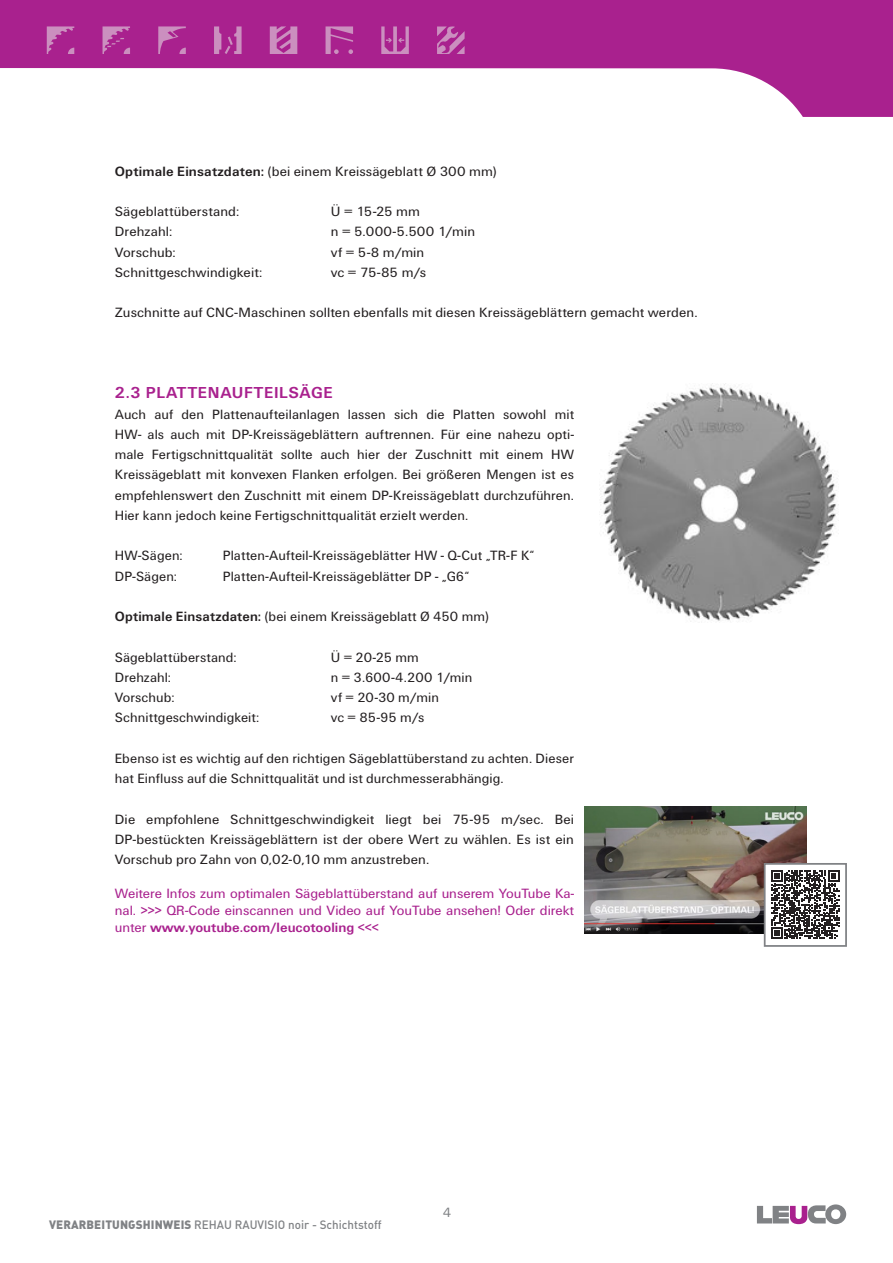
<style>
.page{position:relative;width:893px;height:1263px;background:#fff}
.page>*{position:absolute;margin:0;border:0;box-sizing:border-box;transform-origin:0 0}
.t1{font:700 16.5px "LEUCO UN";letter-spacing:.04em;color:#a9218e}
.t2{font:13.95px/20.2px "LEUCO UN";letter-spacing:.01em;color:#231f20;text-align:justify}
.t3{font:13.95px/16.8px "LEUCO UN";color:#a9218e;text-align:justify}
.t4{font:13.95px "LEUCO UN";color:#808285}
.t5{font:500 12px "DIN Pro";color:#808285}
.s1{font-weight:700}
.s2{font-weight:900}
</style>
<div class="page">
<svg style="left:0;top:0;width:893px;height:117px;fill:#a9218e"></svg>
<svg style="left:326px;top:26px;width:27px;height:28px"></svg>
<svg style="left:214px;top:26px;width:28px;height:28px"></svg>
<svg style="left:47px;top:26px;width:27px;height:28px"></svg>
<svg style="left:103px;top:26px;width:27px;height:28px"></svg>
<svg style="left:437px;top:26px;width:28px;height:28px"></svg>
<svg style="left:158px;top:26px;width:28px;height:28px"></svg>
<svg style="left:270px;top:26px;width:27px;height:28px"></svg>
<svg style="left:381px;top:26px;width:28px;height:28px"></svg>
<svg style="left:757px;top:1204px;width:89px;height:20px"></svg>
<img style="left:585px;top:807px;width:221px;height:126px">
<div style="left:765px;top:864px;width:81px;height:82px;background:#fff"></div>
<svg style="left:771px;top:870px;width:68px;height:69px"></svg>
<div style="left:764px;top:863px;width:83px;height:84px;border:2px solid #808285"></div>
<img style="left:600px;top:384px;width:239px;height:238px">
<p class="t2" style="left:115px;top:161px;width:383px"><span class="s1">Optimale Einsatzdaten:</span> (bei einem Kreissägeblatt Ø 300 mm)</p>
<p class="t2" style="left:115px;top:201px;width:126px">Sägeblattüberstand:</p>
<p class="t2" style="left:331px;top:201px;width:91px">Ü = 15-25 mm</p>
<p class="t2" style="left:115px;top:222px;width:59px">Drehzahl:</p>
<p class="t2" style="left:331px;top:222px;width:146px">n = 5.000-5.500 1/min</p>
<p class="t2" style="left:115px;top:242px;width:62px">Vorschub:</p>
<p class="t2" style="left:331px;top:242px;width:95px">vf = 5-8 m/min</p>
<p class="t2" style="left:115px;top:262px;width:149px">Schnittgeschwindigkeit:</p>
<p class="t2" style="left:331px;top:262px;width:97px">vc = 75-85 m/s</p>
<p class="t2" style="left:115px;top:303px;width:584px">Zuschnitte auf CNC-Maschinen sollten ebenfalls mit diesen Kreissägeblättern gemacht werden.</p>
<p class="t1" style="left:115px;top:384px;width:219px">2.3 PLATTENAUFTEILSÄGE</p>
<p class="t2" style="left:115px;top:404px;width:461px">Auch auf den Plattenaufteilanlagen lassen sich die Platten sowohl mit HW- als auch mit DP-Kreissägeblättern auftrennen. Für eine nahezu opti&shy;male Fertigschnittqualität sollte auch hier der Zuschnitt mit einem HW Kreissägeblatt mit konvexen Flanken erfolgen. Bei größeren Mengen ist es empfehlenswert den Zuschnitt mit einem DP-Kreissägeblatt durchzuführen.<br>Hier kann jedoch keine Fertigschnittqualität erzielt werden.</p>
<p class="t2" style="left:115px;top:546px;width:69px">HW-Sägen:</p>
<p class="t2" style="left:223px;top:546px;width:313px">Platten-Aufteil-Kreissägeblätter HW - Q-Cut „TR-F K“</p>
<p class="t2" style="left:115px;top:566px;width:64px">DP-Sägen:</p>
<p class="t2" style="left:223px;top:566px;width:248px">Platten-Aufteil-Kreissägeblätter DP - „G6“</p>
<p class="t2" style="left:115px;top:606px;width:375px"><span class="s1">Optimale Einsatzdaten:</span> (bei einem Kreissägeblatt Ø 450 mm)</p>
<p class="t2" style="left:115px;top:647px;width:123px">Sägeblattüberstand:</p>
<p class="t2" style="left:331px;top:647px;width:90px">Ü = 20-25 mm</p>
<p class="t2" style="left:115px;top:667px;width:58px">Drehzahl:</p>
<p class="t2" style="left:331px;top:667px;width:143px">n = 3.600-4.200 1/min</p>
<p class="t2" style="left:115px;top:687px;width:61px">Vorschub:</p>
<p class="t2" style="left:331px;top:687px;width:110px">vf = 20-30 m/min</p>
<p class="t2" style="left:115px;top:708px;width:146px">Schnittgeschwindigkeit:</p>
<p class="t2" style="left:331px;top:708px;width:95px">vc = 85-95 m/s</p>
<p class="t2" style="left:115px;top:748px;width:461px">Ebenso ist es wichtig auf den richtigen Sägeblattüberstand zu achten. Dieser hat Einfluss auf die Schnittqualität und ist durchmesserabhängig.</p>
<p class="t2" style="left:115px;top:809px;width:461px">Die empfohlene Schnittgeschwindigkeit liegt bei 75-95 m/sec. Bei DP-bestückten Kreissägeblättern ist der obere Wert zu wählen. Es ist ein Vorschub pro Zahn von 0,02-0,10 mm anzustreben.</p>
<p class="t3" style="left:115px;top:885px;width:461px">Weitere Infos zum optimalen Sägeblattüberstand auf unserem YouTube Ka&shy;nal. &gt;&gt;&gt; QR-Code einscannen und Video auf YouTube ansehen! Oder direkt unter <span class="s1">www.youtube.com/leucotooling</span> &lt;&lt;&lt;</p>
<p class="t5" style="left:49px;top:1216px;width:334px"><span class="s2">VERARBEITUNGSHINWEIS</span> REHAU RAUVISIO noir - Schichtstoff</p>
<p class="t4" style="left:443px;top:1204px;width:10px">4</p>
</div>
